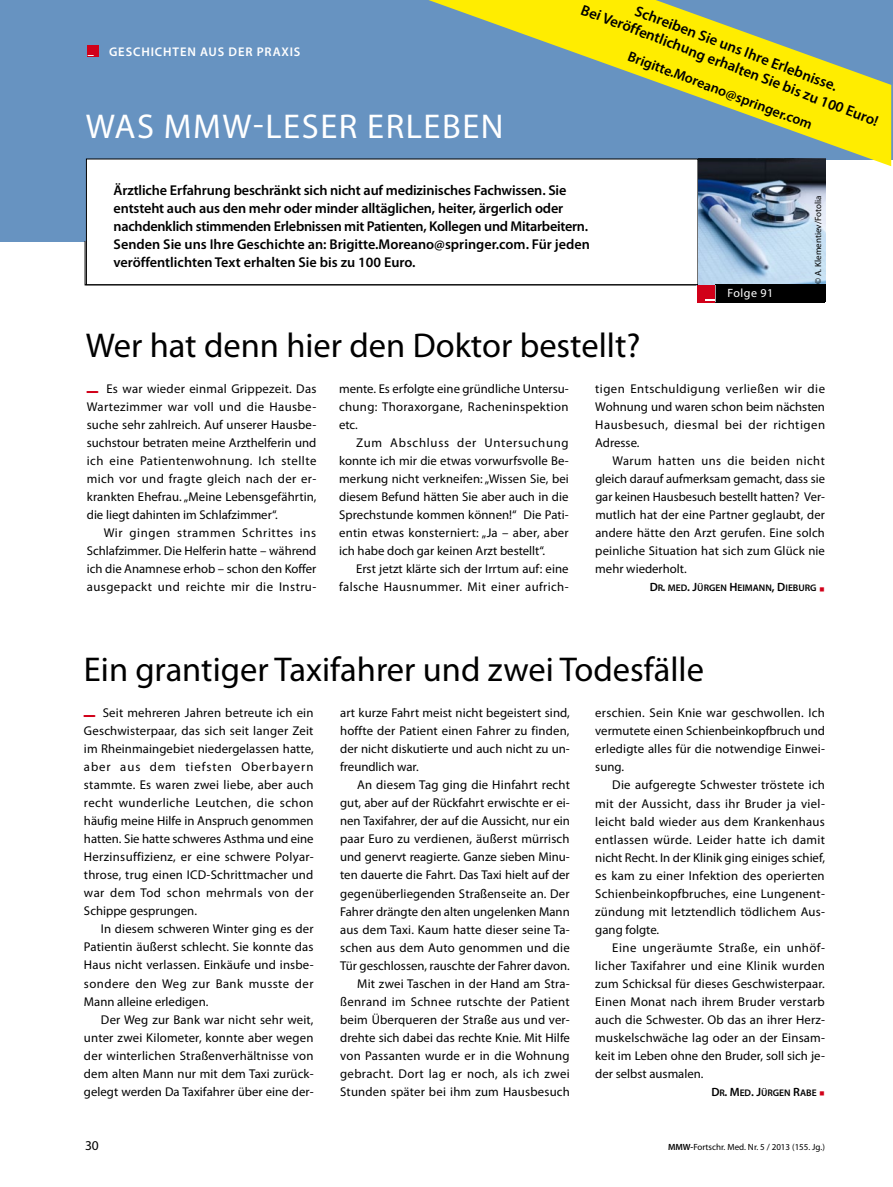
<style>
.page{position:relative;width:893px;height:1187px;background:#fff}
.page>*{position:absolute;margin:0;border:0;box-sizing:border-box;transform-origin:0 0}
.t1{font:40.2px "Myriad Pro";color:#d10019;scale:.57 1}
.t2{font:34.5px "Myriad Pro";color:#000}
.t3{font:34.5px "Myriad Pro";letter-spacing:.045em;color:#fff}
.t4{font:600 15px "Myriad Pro";color:#000}
.t5{font:600 14.25px/18px "Myriad Pro";letter-spacing:-.01em;color:#000}
.t6{font:13.5px "Myriad Pro";color:#000}
.t7{font:12.75px/18px "Myriad Pro";letter-spacing:.01em;color:#000;text-align:justify}
.t8{font:12.75px/18px "Myriad Pro";letter-spacing:.03em;color:#000;text-align:right}
.t9{font:600 12.6px "Myriad Pro";letter-spacing:.07em;color:#fff}
.t10{font:12px "Myriad Pro";letter-spacing:.04em;color:#fff}
.t11{font:12px "The Sans";color:#fff}
.t12{font:9.6px "Myriad Pro Semibold SC800";color:#000}
.t13{font:9px "Myriad Pro";color:#000}
.s1{font-size:12px}
.s2{font-family:"Minion Pro";font-size:14.25px;color:#d10019}
.s3{font-weight:600}
</style>
<div class="page">
<div style="left:697px;top:285px;width:16px;height:17px;background:#d10019"></div>
<svg style="left:891px;top:0;width:2px;height:159px"></svg>
<div style="left:0;top:0;width:826px;height:241px;background:#6793c1"></div>
<div style="left:88px;top:46px;width:11px;height:11px;background:#d10019"></div>
<div style="left:86px;top:159px;width:612px;height:125px;background:#fff"></div>
<div style="left:86px;top:159px;width:612px;height:126px;border:1px solid #000"></div>
<img style="left:698px;top:166px;width:128px;height:119px">
<div style="left:715px;top:285px;width:111px;height:17px;background:#000"></div>
<svg style="left:705px;top:285px;width:11px;height:17px"></svg>
<svg style="left:428px;top:0;width:463px;height:166px"></svg>
<p class="t11" style="left:88px;top:47px;width:7px">–</p>
<p class="t9" style="left:109px;top:44px;width:193px">GESCHICHTEN AUS DER PRAXIS</p>
<h2 class="t3" style="left:86px;top:105px;width:419px">WAS MMW-LESER ERLEBEN</h2>
<h2 class="t3" style="left:91px;top:106px;width:419px">WAS MMW-LESER ERLEBEN</h2>
<p class="t4" style="left:585px;top:0;width:318px;rotate:21deg">Bei Veröffentlichung erhalten Sie bis zu 100 Euro!</p>
<p class="t4" style="left:639px;top:1px;width:217px;rotate:21deg">Schreiben Sie uns Ihre Erlebnisse.</p>
<p class="t4" style="left:524px;top:3px;width:318px;rotate:21deg">Bei Veröffentlichung erhalten Sie bis zu 100 Euro!</p>
<p class="t4" style="left:578px;top:5px;width:217px;rotate:21deg">Schreiben Sie uns Ihre Erlebnisse.</p>
<p class="t5" style="left:632px;top:46px;width:198px;rotate:21deg">Brigitte.Moreano@springer.com</p>
<p class="t5" style="left:114px;top:181px;width:478px">Ärztliche Erfahrung beschränkt sich nicht auf medizinisches Fachwissen. Sie entsteht auch aus den mehr oder minder alltäglichen, heiter, ärgerlich oder nachdenklich stimmenden Erlebnissen mit Patienten, Kollegen und Mitarbeitern.<br>Senden Sie uns Ihre Geschichte an: Brigitte.Moreano@springer.com. Für jeden veröffentlichten Text erhalten Sie bis zu 100 Euro.</p>
<h2 class="t2" style="left:86px;top:324px;width:556px">Wer hat denn hier den Doktor bestellt?</h2>
<p class="t10" style="left:727px;top:285px;width:47px">Folge 91</p>
<p class="t10" style="left:759px;top:286px;width:13px">xx</p>
<p class="t13" style="left:813px;top:284px;width:90px;rotate:-90deg">© A. Klementiev/Fotolia</p>
<p class="t13" style="left:811px;top:284px;width:90px;rotate:-90deg">© A. Klementiev/Fotolia</p>
<p class="t7" style="left:87px;top:379px;width:231px;text-indent:20px">Es war wieder einmal Grippezeit. Das Wartezimmer war voll und die Hausbe&shy;suche sehr zahlreich. Auf unserer Hausbe&shy;suchstour betraten meine Arzthelferin und ich eine Patientenwohnung. Ich stellte mich vor und fragte gleich nach der er&shy;krankten Ehefrau. „Meine Lebensgefährtin, die liegt dahinten im Schlafzimmer“.</p>
<p class="t7" style="left:87px;top:523px;width:231px;text-indent:17px">Wir gingen strammen Schrittes ins Schlafzimmer. Die Helferin hatte – während ich die Anamnese erhob – schon den Koffer ausgepackt und reichte mir die Instru-</p>
<h1 class="t1" style="left:87px;top:350px;width:22px">_</h1>
<p class="t7" style="left:339px;top:379px;width:231px">mente. Es erfolgte eine gründliche Untersu&shy;chung: Thoraxorgane, Racheninspektion etc.</p>
<p class="t7" style="left:339px;top:433px;width:231px;text-indent:17px">Zum Abschluss der Untersuchung konnte ich mir die etwas vorwurfsvolle Be&shy;merkung nicht verkneifen: „Wissen Sie, bei diesem Befund hätten Sie aber auch in die Sprechstunde kommen können!“ Die Pati&shy;entin etwas konsterniert: „Ja – aber, aber ich habe doch gar keinen Arzt bestellt“.</p>
<p class="t8" style="left:339px;top:559px;width:231px">Erst jetzt klärte sich der Irrtum auf: eine falsche Hausnummer. Mit einer aufrich-</p>
<p class="t7" style="left:595px;top:379px;width:231px">tigen Entschuldigung verließen wir die Wohnung und waren schon beim nächsten Hausbesuch, diesmal bei der richtigen Adresse.</p>
<p class="t7" style="left:595px;top:451px;width:231px;text-indent:17px">Warum hatten uns die beiden nicht gleich darauf aufmerksam gemacht, dass sie gar keinen Hausbesuch bestellt hatten? Ver&shy;mutlich hat der eine Partner geglaubt, der andere hätte den Arzt gerufen. Eine solch peinliche Situation hat sich zum Glück nie mehr wiederholt.</p>
<p class="t12" style="left:650px;top:582px;width:177px"><span class="s1">D</span>R<span class="s1">.</span> MED<span class="s1">. J</span>ÜRGEN <span class="s1">H</span>EIMANN<span class="s1">, D</span>IEBURG <span class="s2">■</span></p>
<h2 class="t2" style="left:84px;top:648px;width:621px">Ein grantiger Taxifahrer und zwei Todesfälle</h2>
<h1 class="t1" style="left:84px;top:674px;width:22px">_</h1>
<p class="t7" style="left:84px;top:703px;width:231px;text-indent:19px">Seit mehreren Jahren betreute ich ein Geschwisterpaar, das sich seit langer Zeit im Rheinmaingebiet niedergelassen hatte, aber aus dem tiefsten Oberbayern stammte. Es waren zwei liebe, aber auch recht wunderliche Leutchen, die schon häufig meine Hilfe in Anspruch genommen hatten. Sie hatte schweres Asthma und eine Herzinsuffizienz, er eine schwere Polyar&shy;throse, trug einen ICD-Schrittmacher und war dem Tod schon mehrmals von der Schippe gesprungen.</p>
<p class="t7" style="left:84px;top:919px;width:231px;text-indent:17px">In diesem schweren Winter ging es der Patientin äußerst schlecht. Sie konnte das Haus nicht verlassen. Einkäufe und insbe&shy;sondere den Weg zur Bank musste der Mann alleine erledigen.</p>
<p class="t7" style="left:84px;top:1009px;width:231px;text-indent:17px">Der Weg zur Bank war nicht sehr weit, unter zwei Kilometer, konnte aber wegen der winterlichen Straßenverhältnisse von dem alten Mann nur mit dem Taxi zurück&shy;gelegt werden Da Taxifahrer über eine der-</p>
<p class="t7" style="left:340px;top:703px;width:231px">art kurze Fahrt meist nicht begeistert sind, hoffte der Patient einen Fahrer zu finden, der nicht diskutierte und auch nicht zu un&shy;freundlich war.</p>
<p class="t7" style="left:340px;top:775px;width:231px;text-align:right">An diesem Tag ging die Hinfahrt recht gut, aber auf der Rückfahrt erwischte er ei&shy;nen Taxifahrer, der auf die Aussicht, nur ein paar Euro zu verdienen, äußerst mürrisch und genervt reagierte. Ganze sieben Minu&shy;ten dauerte die Fahrt. Das Taxi hielt auf der gegenüberliegenden Straßenseite an. Der Fahrer drängte den alten ungelenken Mann aus dem Taxi. Kaum hatte dieser seine Ta&shy;schen aus dem Auto genommen und die Tür geschlossen, rauschte der Fahrer davon.<br>Mit zwei Taschen in der Hand am Stra&shy;ßenrand im Schnee rutschte der Patient beim Überqueren der Straße aus und ver&shy;drehte sich dabei das rechte Knie. Mit Hilfe von Passanten wurde er in die Wohnung gebracht. Dort lag er noch, als ich zwei Stunden später bei ihm zum Hausbesuch</p>
<p class="t7" style="left:595px;top:704px;width:231px">erschien. Sein Knie war geschwollen. Ich vermutete einen Schienbeinkopfbruch und erledigte alles für die notwendige Einwei&shy;sung.</p>
<p class="t7" style="left:595px;top:776px;width:231px;text-indent:17px">Die aufgeregte Schwester tröstete ich mit der Aussicht, dass ihr Bruder ja viel&shy;leicht bald wieder aus dem Krankenhaus entlassen würde. Leider hatte ich damit nicht Recht. In der Klinik ging einiges schief, es kam zu einer Infektion des operierten Schienbeinkopfbruches, eine Lungenent&shy;zündung mit letztendlich tödlichem Aus&shy;gang folgte.</p>
<p class="t7" style="left:595px;top:938px;width:231px;text-indent:17px">Eine ungeräumte Straße, ein unhöf&shy;licher Taxifahrer und eine Klinik wurden zum Schicksal für dieses Geschwisterpaar.<br>Einen Monat nach ihrem Bruder verstarb auch die Schwester. Ob das an ihrer Herz&shy;muskelschwäche lag oder an der Einsam&shy;keit im Leben ohne den Bruder, soll sich je&shy;der selbst ausmalen.</p>
<p class="t12" style="left:711px;top:1086px;width:115px"><span class="s1">D</span>R<span class="s1">. M</span>ED<span class="s1">. J</span>ÜRGEN <span class="s1">R</span>ABE <span class="s2">■</span></p>
<p class="t6" style="left:85px;top:1136px;width:15px">30</p>
<p class="t13" style="left:668px;top:1140px;width:158px"><span class="s3">MMW-</span>Fortschr. Med. Nr. 5 / 2013 (155. Jg.)</p>
</div>
